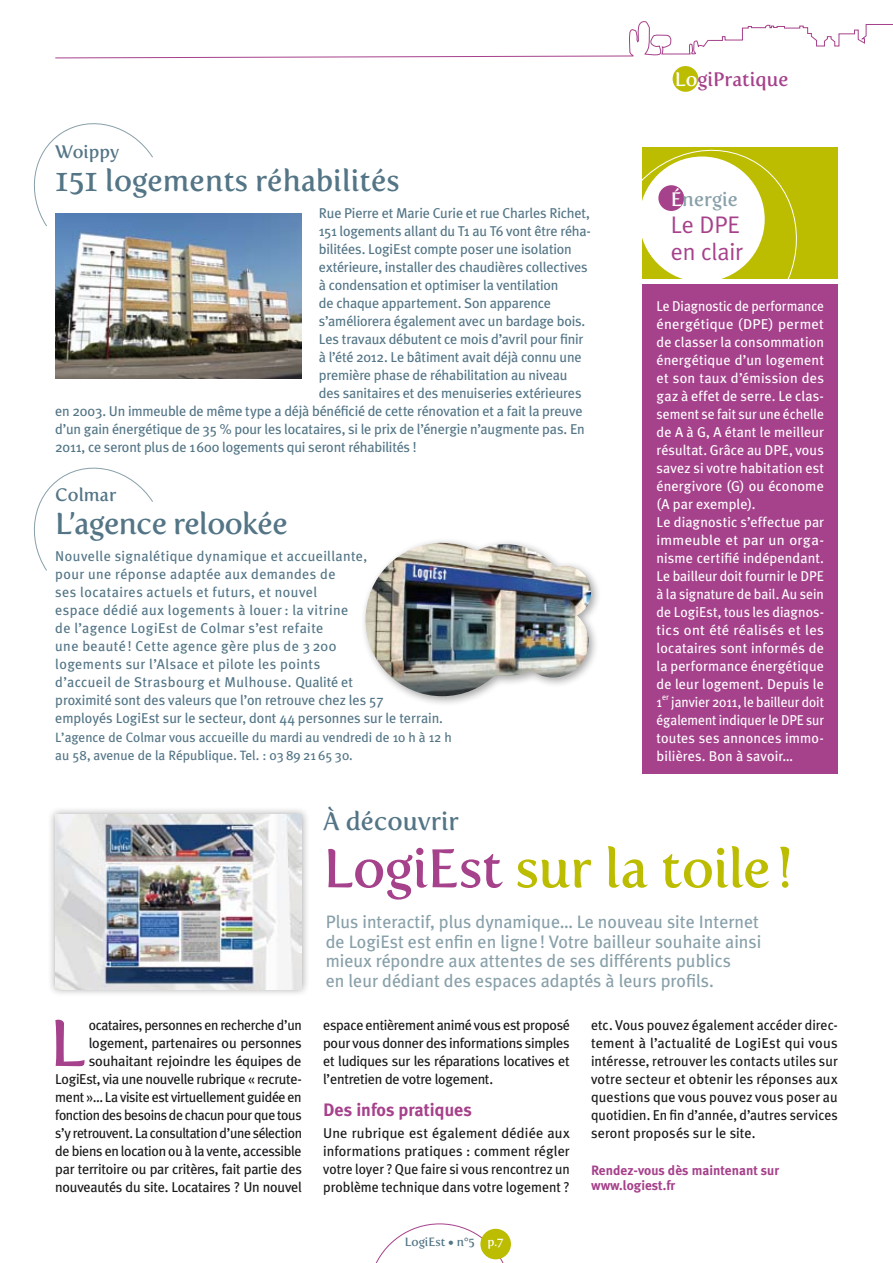
<style>
.page{position:relative;width:893px;height:1263px;background:#fff}
.page>*{position:absolute;margin:0;border:0;box-sizing:border-box;transform-origin:0 0}
.t1{font:65.1px "Fertigo Pro";color:#a6418b}
.t2{font:54px "Fertigo Pro";letter-spacing:-.01em;color:#bcbd00}
.t3{font:30px "Fertigo Pro";color:#537586}
.t4{font:30px "Fertigo Pro";letter-spacing:-.02em;color:#537586}
.t5{font:25.5px "Fertigo Pro";color:#537586}
.t6{font:24px/27px "Meta Plus Normal";letter-spacing:-.005em;color:#a6418b}
.t7{font:19.5px "Fertigo Pro";color:#a6418b}
.t8{font:19.5px "Fertigo Pro";color:#88a0a9}
.t9{font:18px/19.5px "Meta Plus";color:#88a0a9}
.t10{font:700 18px "Meta Plus";color:#a6418b}
.t11{font:18px "Fertigo Pro";color:#537586}
.t12{font:14.25px/18px "Meta Plus";letter-spacing:-.02em;color:#1a171b;text-align:justify}
.t13{font:14.25px "Meta Plus";letter-spacing:-.005em;color:#537586}
.t14{font:14.25px/18px "Meta Plus";letter-spacing:.005em;color:#fff;scale:.95 1}
.t15{font:14.25px/18px "Meta Plus";letter-spacing:.025em;color:#537586}
.t16{font:13.5px/18px "Meta Plus";color:#537586}
.t17{font:700 13.5px/15px "Meta Plus";color:#a6418b}
.t18{font:12px "Fertigo Pro";color:#537586}
.t19{font:8.55px "Meta Plus";color:#fff;scale:.95 1}
.s1{color:#fff}
.s2{color:#a6418b}
</style>
<div class="page">
<svg style="left:55px;top:21px;width:838px;height:51px"></svg>
<div style="left:673px;top:66px;width:25px;height:26px;background:#bcbd00;border-radius:50%"></div>
<svg style="left:375px;top:1223px;width:132px;height:40px"></svg>
<div style="left:480px;top:1229px;width:31px;height:30px;background:#bcbd00;border-radius:50%"></div>
<div style="left:642px;top:147px;width:196px;height:132px;background:#bcbd00"></div>
<div style="left:47px;top:806px;width:263px;height:191px;background:#1a171b;opacity:.4"></div>
<img style="left:55px;top:814px;width:247px;height:175px">
<svg style="left:642px;top:149px;width:155px;height:130px"></svg>
<div style="left:642px;top:284px;width:196px;height:490px;background:#a6418b"></div>
<img style="left:55px;top:214px;width:247px;height:164px">
<svg style="left:33px;top:123px;width:121px;height:104px"></svg>
<svg style="left:33px;top:467px;width:120px;height:104px"></svg>
<div style="left:360px;top:538px;width:242px;height:169px;background:#1a171b;opacity:.4"></div>
<img style="left:365px;top:543px;width:154px;height:153px;border-radius:77px">
<img style="left:439px;top:544px;width:132px;height:132px;border-radius:66px">
<img style="left:517px;top:606px;width:72px;height:71px;border-radius:36px">
<img style="left:538px;top:566px;width:53px;height:52px;border-radius:26px">
<p class="t11" style="left:55px;top:142px;width:65px">Woippy</p>
<h3 class="t3" style="left:55px;top:163px;width:346px">151 logements réhabilités</h3>
<p class="t13" style="left:319px;top:205px;width:273px">Rue Pierre et Marie Curie et rue Charles Richet,</p>
<p class="t13" style="left:319px;top:223px;width:274px">151 logements allant du T1 au T6 vont être réha-</p>
<p class="t13" style="left:319px;top:241px;width:254px">bilitées. LogiEst compte poser une isolation</p>
<p class="t13" style="left:319px;top:259px;width:270px">extérieure, installer des chaudières collectives</p>
<p class="t13" style="left:319px;top:277px;width:241px">à condensation et optimiser la ventilation</p>
<p class="t13" style="left:319px;top:295px;width:234px">de chaque appartement. Son apparence</p>
<p class="t13" style="left:319px;top:313px;width:268px">s’améliorera également avec un bardage bois.</p>
<p class="t13" style="left:319px;top:331px;width:266px">Les travaux débutent ce mois d’avril pour finir</p>
<p class="t13" style="left:319px;top:349px;width:264px">à l’été 2012. Le bâtiment avait déjà connu une</p>
<p class="t13" style="left:319px;top:367px;width:250px">première phase de réhabilitation au niveau</p>
<p class="t13" style="left:319px;top:385px;width:264px">des sanitaires et des menuiseries extérieures</p>
<p class="t13" style="left:55px;top:403px;width:529px">en 2003. Un immeuble de même type a déjà bénéficié de cette rénovation et a fait la preuve</p>
<p class="t13" style="left:55px;top:421px;width:531px">d’un gain énergétique de 35 % pour les locataires, si le prix de l’énergie n’augmente pas. En</p>
<p class="t13" style="left:55px;top:439px;width:363px">2011, ce seront plus de 1600 logements qui seront réhabilités !</p>
<p class="t11" style="left:55px;top:484px;width:63px">Colmar</p>
<h3 class="t4" style="left:55px;top:506px;width:234px">L’agence relookée</h3>
<p class="t15" style="left:55px;top:547px;width:389px">Nouvelle signalétique dynamique et accueillante,<br>pour une réponse adaptée aux demandes de<br>ses locataires actuels et futurs, et nouvel<br>espace dédié aux logements à louer: la vitrine<br>de l’agence LogiEst de Colmar s’est refaite<br>une beauté ! Cette agence gère plus de 3 200<br>logements sur l’Alsace et pilote les points<br>d’accueil de Strasbourg et Mulhouse. Qualité et<br>proximité sont des valeurs que l’on retrouve chez les 57 employés LogiEst sur le secteur, dont 44 personnes sur le terrain.</p>
<p class="t16" style="left:55px;top:728px;width:398px">L’agence de Colmar vous accueille du mardi au vendredi de 10 h à 12 h au 58, avenue de la République. Tel. : 03 89 21 65 30.</p>
<h3 class="t7" style="left:675px;top:68px;width:115px"><span class="s1">Lo</span>giPratique</h3>
<h3 class="t8" style="left:671px;top:187px;width:68px"><span class="s1">É</span>nergie</h3>
<h3 class="t6" style="left:671px;top:210px;width:74px">Le DPE en clair</h3>
<p class="t14" style="left:657px;top:297px;width:178px">Le Diagnostic de performance énergétique (DPE) permet de classer la consommation énergétique d’un logement et son taux d’émission des gaz à effet de serre. Le clas&shy;sement se fait sur une échelle de A à G, A étant le meilleur résultat. Grâce au DPE, vous savez si votre habitation est énergivore (G) ou économe (A par exemple).<br>Le diagnostic s’effectue par immeuble et par un orga&shy;nisme certifié indépendant.<br>Le bailleur doit fournir le DPE à la signature de bail. Au sein de LogiEst, tous les diagnos&shy;tics ont été réalisés et les locataires sont informés de la performance énergétique de leur logement. Depuis le<br>1</p>
<p class="t19" style="left:662px;top:692px;width:9px">er</p>
<p class="t14" style="left:657px;top:693px;width:178px;text-align:justify;text-indent:15px">janvier 2011, le bailleur doit également indiquer le DPE sur toutes ses annonces immo&shy;bilières. Bon à savoir…</p>
<h3 class="t5" style="left:323px;top:807px;width:137px">À découvrir</h3>
<h2 class="t2" style="left:323px;top:837px;width:471px"><span class="s2">LogiEst</span> sur la toile!</h2>
<p class="t9" style="left:326px;top:912px;width:437px">Plus interactif, plus dynamique… Le nouveau site Internet de LogiEst est enfin en ligne! Votre bailleur souhaite ainsi mieux répondre aux attentes de ses différents publics<br>en leur dédiant des espaces adaptés à leurs profils.</p>
<p class="t12" style="left:55px;top:1016px;width:248px;text-align:right">ocataires, personnes en recherche d’un logement, partenaires ou personnes souhaitant rejoindre les équipes de LogiEst, via une nouvelle rubrique « recrute&shy;ment »… La visite est virtuellement guidée en fonction des besoins de chacun pour que tous s’y retrouvent. La consultation d’une sélection de biens en location ou à la vente, accessible par territoire ou par critères, fait partie des nouveautés du site. Locataires ? Un nouvel</p>
<p class="t12" style="left:323px;top:1016px;width:248px">espace entièrement animé vous est proposé pour vous donner des informations simples et ludiques sur les réparations locatives et l’entretien de votre logement.</p>
<h1 class="t1" style="left:49px;top:1005px;width:38px">L</h1>
<p class="t10" style="left:323px;top:1099px;width:150px">Des infos pratiques</p>
<p class="t12" style="left:323px;top:1124px;width:248px">Une rubrique est également dédiée aux informations pratiques : comment régler votre loyer ? Que faire si vous rencontrez un problème technique dans votre logement ?</p>
<p class="t18" style="left:405px;top:1234px;width:100px">LogiEst • n°5 <span class="s1">p.7</span></p>
<p class="t12" style="left:591px;top:1016px;width:248px">etc. Vous pouvez également accéder direc&shy;tement à l’actualité de LogiEst qui vous intéresse, retrouver les contacts utiles sur votre secteur et obtenir les réponses aux questions que vous pouvez vous poser au quotidien. En fin d’année, d’autres services seront proposés sur le site.</p>
<p class="t17" style="left:591px;top:1163px;width:190px">Rendez-vous dès maintenant sur www.logiest.fr</p>
</div>
